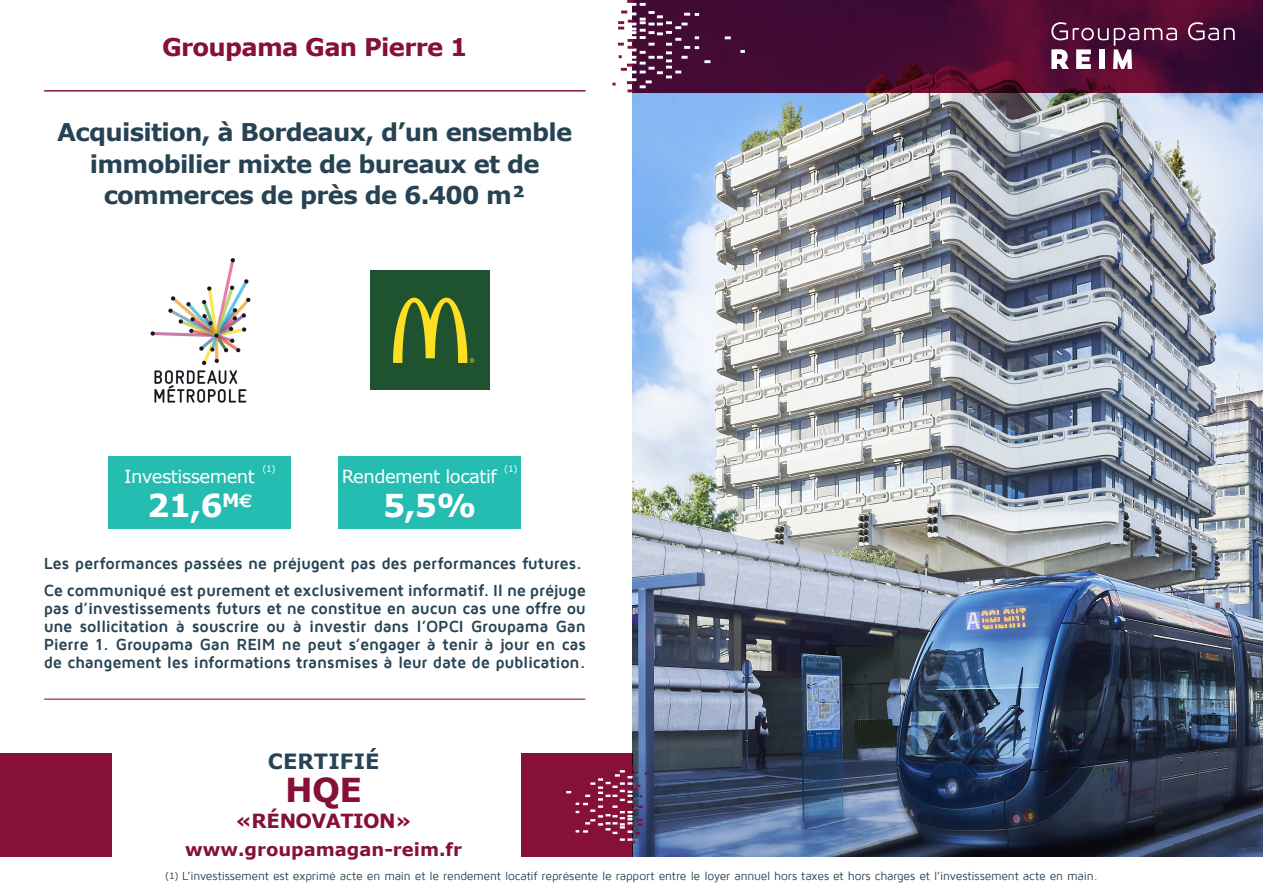
<style>
.page{position:relative;width:1263px;height:893px;background:#fff}
.page>*{position:absolute;margin:0;border:0;box-sizing:border-box;transform-origin:0 0}
.t1{font:700 33px "Verdana";color:#861037}
.t2{font:700 31.5px "Verdana";color:#fff}
.t3{font:700 24.45px/31.3px "Verdana";letter-spacing:-.03em;color:#274353;text-align:center}
.t4{font:700 24.45px "Verdana";letter-spacing:-.03em;color:#861037}
.t5{font:700 21px "Verdana";letter-spacing:.005em;color:#264455}
.t6{font:700 19.5px "Verdana";letter-spacing:-.03em;color:#861037}
.t7{font:18px "Verdana";letter-spacing:-.03em;color:#fff}
.t8{font:700 18px "Verdana";color:#861037}
.t9{font:700 16.5px/18px "Maven Pro";letter-spacing:-.015em;color:#274353}
.t10{font:12px "Maven Pro";letter-spacing:-.015em;color:#274353}
.t11{font:9px "Verdana";color:#fff}
.s1{font-family:"Verdana";font-size:9px}
</style>
<div class="page">
<img style="left:632px;top:92px;width:631px;height:765px">
<svg style="left:710px;top:0;width:553px;height:92px;background:#480a32"></svg>
<svg style="left:1188px;top:22px;width:47px;height:18px"></svg>
<svg style="left:1051px;top:22px;width:126px;height:47px"></svg>
<svg style="left:740px;top:50px;width:5px;height:3px"></svg>
<svg style="left:725px;top:36px;width:6px;height:3px"></svg>
<svg style="left:612px;top:0;width:98px;height:92px"></svg>
<hr style="left:44px;top:90px;width:541px;height:1px;background:#861037">
<hr style="left:44px;top:699px;width:541px;height:1px;background:#861037">
<div style="left:0;top:753px;width:111px;height:104px;background:#861037"></div>
<div style="left:521px;top:753px;width:111px;height:104px;background:#861037"></div>
<svg style="left:566px;top:767px;width:81px;height:76px"></svg>
<div style="left:109px;top:456px;width:182px;height:72px;background:#25bcb1"></div>
<div style="left:338px;top:456px;width:183px;height:72px;background:#25bcb1"></div>
<img style="left:150px;top:258px;width:101px;height:145px">
<img style="left:370px;top:270px;width:119px;height:120px">
<h3 class="t4" style="left:162px;top:29px;width:307px">Groupama Gan Pierre 1</h3>
<h3 class="t3" style="left:57px;top:116px;width:516px">Acquisition, à Bordeaux, d’un ensemble immobilier mixte de bureaux et de commerces de près de 6.400 m²</h3>
<p class="t7" style="left:124px;top:464px;width:132px">Investissement</p>
<p class="t11" style="left:262px;top:463px;width:15px">(1)</p>
<h2 class="t2" style="left:147px;top:483px;width:107px">21,6<sup>M</sup><sup>E</sup></h2>
<p class="t7" style="left:342px;top:464px;width:156px">Rendement locatif</p>
<p class="t11" style="left:504px;top:463px;width:15px">(1)</p>
<h2 class="t2" style="left:383px;top:483px;width:95px">5,5%</h2>
<p class="t9" style="left:44px;top:551px;width:544px;line-height:26.5px">Les performances passées ne préjugent pas des performances futures.<br>Ce communiqué est purement et exclusivement informatif. Il ne préjuge</p>
<p class="t9" style="left:44px;top:600px;width:544px;text-align:justify">pas d’investissements futurs et ne constitue en aucun cas une offre ou une sollicitation à souscrire ou à investir dans l’OPCI Groupama Gan Pierre 1. Groupama Gan REIM ne peut s’engager à tenir à jour en cas de changement les informations transmises à leur date de publication.</p>
<p class="t5" style="left:268px;top:747px;width:113px">CERTIFIÉ</p>
<h1 class="t1" style="left:285px;top:767px;width:78px">HQE</h1>
<p class="t6" style="left:236px;top:807px;width:178px">«RÉNOVATION»</p>
<p class="t8" style="left:185px;top:837px;width:278px">www.groupamagan-reim.fr</p>
<p class="t10" style="left:165px;top:870px;width:934px"><span class="s1">(1)</span> L’investissement est exprimé acte en main et le rendement locatif représente le rapport entre le loyer annuel hors taxes et hors charges et l’investissement acte en main.</p>
</div>
